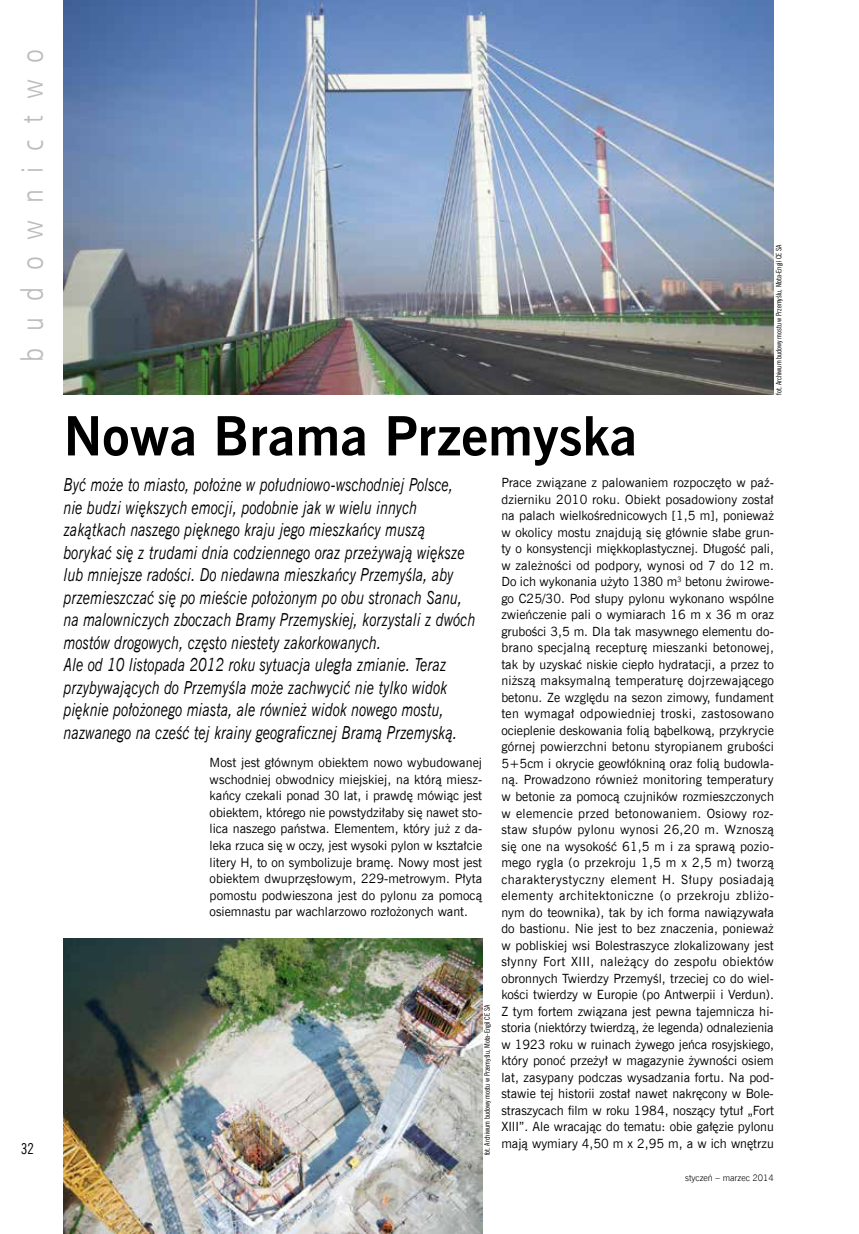
<style>
.page{position:relative;width:859px;height:1234px;background:#fff}
.page>*{position:absolute;margin:0;border:0;box-sizing:border-box;transform-origin:0 0}
.t1{font:700 54px "News Goth EU";color:#000}
.t2{font:30px "Humnst 777 Lt Cn EU";letter-spacing:.55em;color:#bbbdbe}
.t3{font:italic 18px/22.5px "News Goth EU";color:#000;scale:.8 1}
.t4{font:15px "News Goth Cn EU";color:#000}
.t5{font:12.75px/16.5px "News Goth EU";color:#000;text-align:justify}
.t6{font:9px "News Goth Lt EU";color:#000}
.t7{font:7.5px "News Goth Cn EU";color:#000}
</style>
<div class="page">
<img style="left:64px;top:0;width:710px;height:395px">
<img style="left:64px;top:938px;width:418px;height:295px">
<h2 class="t2" style="left:14px;top:361px;width:314px;rotate:-90deg">budownictwo</h2>
<p class="t4" style="left:21px;top:1139px;width:14px">32</p>
<h1 class="t1" style="left:64px;top:402px;width:575px">Nowa Brama Przemyska</h1>
<p class="t7" style="left:774px;top:395px;width:152px;rotate:-90deg">fot. Archiwum budowy mostu w Przemyślu, Mota-Engil CE SA</p>
<p class="t3" style="left:64px;top:473px;width:516px">Być może to miasto, położne w południowo-wschodniej Polsce, nie budzi większych emocji, podobnie jak w wielu innych zakątkach naszego pięknego kraju jego mieszkańcy muszą borykać się z trudami dnia codziennego oraz przeżywają większe lub mniejsze radości. Do niedawna mieszkańcy Przemyśla, aby przemieszczać się po mieście położonym po obu stronach Sanu, na malowniczych zboczach Bramy Przemyskiej, korzystali z dwóch mostów drogowych, często niestety zakorkowanych.<br>Ale od 10 listopada 2012 roku sytuacja uległa zmianie. Teraz przybywających do Przemyśla może zachwycić nie tylko widok pięknie położonego miasta, ale również widok nowego mostu, nazwanego na cześć tej krainy geograficznej Bramą Przemyską.</p>
<p class="t5" style="left:210px;top:754px;width:274px">Most jest głównym obiektem nowo wybudowanej wschodniej obwodnicy miejskiej, na którą miesz&shy;kańcy czekali ponad 30 lat, i prawdę mówiąc jest obiektem, którego nie powstydziłaby się nawet sto&shy;lica naszego państwa. Elementem, który już z da&shy;leka rzuca się w oczy, jest wysoki pylon w kształcie litery H, to on symbolizuje bramę. Nowy most jest obiektem dwuprzęsłowym, 229-metrowym. Płyta pomostu podwieszona jest do pylonu za pomocą osiemnastu par wachlarzowo rozłożonych want.</p>
<p class="t7" style="left:482px;top:1154px;width:152px;rotate:-90deg">fot. Archiwum budowy mostu w Przemyślu, Mota-Engil CE SA</p>
<p class="t5" style="left:501px;top:474px;width:274px">Prace związane z palowaniem rozpoczęto w paź&shy;dzierniku 2010 roku. Obiekt posadowiony został na palach wielkośrednicowych [1,5 m], ponieważ w okolicy mostu znajdują się głównie słabe grun&shy;ty o konsystencji miękkoplastycznej. Długość pali, w zależności od podpory, wynosi od 7 do 12 m.<br>Do ich wykonania użyto 1380 m<sup>3</sup> betonu żwirowe&shy;go C25/30. Pod słupy pylonu wykonano wspólne zwieńczenie pali o wymiarach 16 m x 36 m oraz grubości 3,5 m. Dla tak masywnego elementu do&shy;brano specjalną recepturę mieszanki betonowej, tak by uzyskać niskie ciepło hydratacji, a przez to niższą maksymalną temperaturę dojrzewającego betonu. Ze względu na sezon zimowy, fundament ten wymagał odpowiedniej troski, zastosowano ocieplenie deskowania folią bąbelkową, przykrycie górnej powierzchni betonu styropianem grubości 5+5cm i okrycie geowłókniną oraz folią budowla&shy;ną. Prowadzono również monitoring temperatury w betonie za pomocą czujników rozmieszczonych w elemencie przed betonowaniem. Osiowy roz&shy;staw słupów pylonu wynosi 26,20 m. Wznoszą się one na wysokość 61,5 m i za sprawą pozio&shy;mego rygla (o przekroju 1,5 m x 2,5 m) tworzą charakterystyczny element H. Słupy posiadają elementy architektoniczne (o przekroju zbliżo&shy;nym do teownika), tak by ich forma nawiązywała do bastionu. Nie jest to bez znaczenia, ponieważ w pobliskiej wsi Bolestraszyce zlokalizowany jest słynny Fort XIII, należący do zespołu obiektów obronnych Twierdzy Przemyśl, trzeciej co do wiel&shy;kości twierdzy w Europie (po Antwerpii i Verdun).<br>Z tym fortem związana jest pewna tajemnicza hi&shy;storia (niektórzy twierdzą, że legenda) odnalezienia w 1923 roku w ruinach żywego jeńca rosyjskiego, który ponoć przeżył w magazynie żywności osiem lat, zasypany podczas wysadzania fortu. Na pod&shy;stawie tej historii został nawet nakręcony w Bole&shy;straszycach film w roku 1984, noszący tytuł „Fort XIII”. Ale wracając do tematu: obie gałęzie pylonu mają wymiary 4,50 m x 2,95 m, a w ich wnętrzu</p>
<p class="t6" style="left:685px;top:1171px;width:90px">styczeń – marzec 2014</p>
</div>
